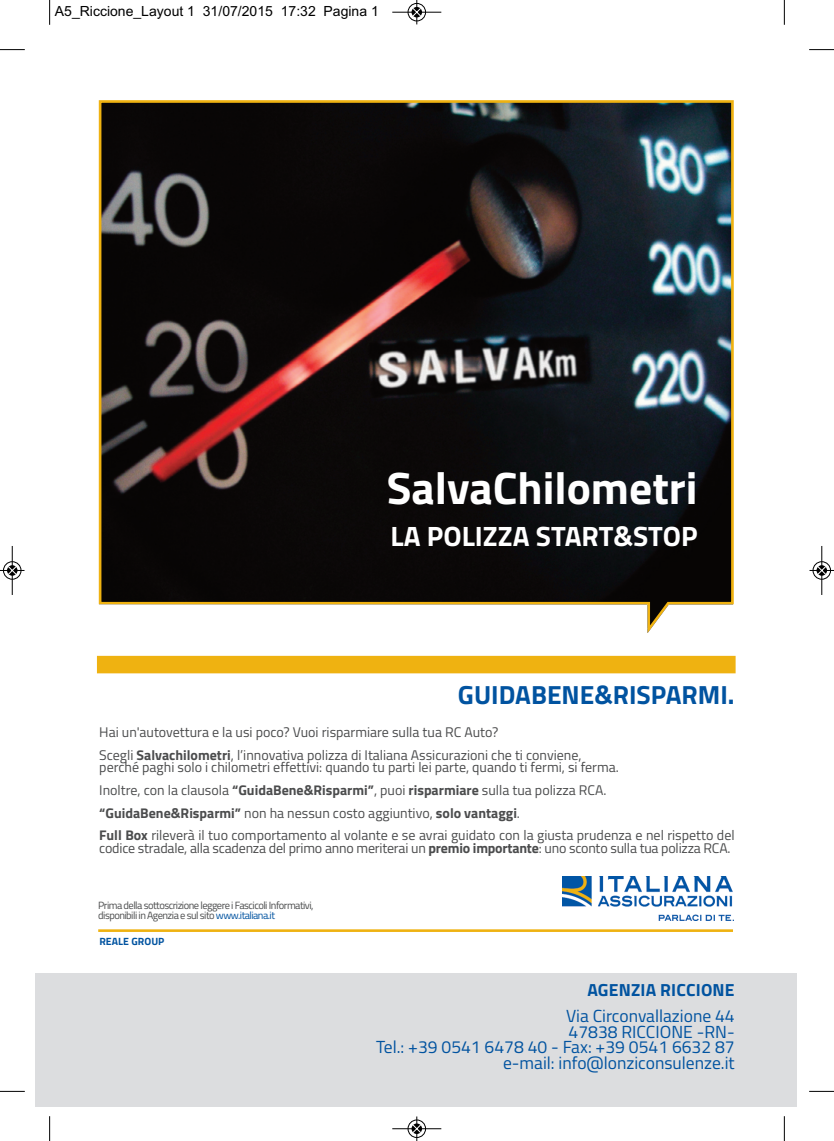
<style>
.page{position:relative;width:834px;height:1141px;background:#fff}
.page>*{position:absolute;margin:0;border:0;box-sizing:border-box;transform-origin:0 0}
.t1{font:700 45.5px "Titillium";color:#fff}
.t2{font:700 28px "Titillium";color:#fff}
.t3{font:700 26.25px "Titillium";color:#0153a0}
.t4{font:17.5px/15.8px "Titillium";color:#0153a0;text-align:right}
.t5{font:700 17.5px "Titillium";letter-spacing:.01em;color:#0153a0}
.t6{font:14px/22.8px "Titillium";color:#4b4c4d}
.t7{font:14px "Arial";color:#000}
.t8{font:10.5px/10.3px "Titillium";letter-spacing:-.05em;color:#4b4c4d}
.t9{font:700 10.5px "Titillium";color:#0153a0}
.s1{font-weight:700}
.s2{color:#0153a0}
</style>
<div class="page">
<div style="left:98px;top:657px;width:636px;height:16px;background:#efb211"></div>
<div style="left:97px;top:656px;width:638px;height:17px;border:2px solid #efb211"></div>
<svg style="left:98px;top:100px;width:636px;height:504px;background:#211e1e"></svg>
<svg style="left:99px;top:604px;width:635px;height:29px"></svg>
<img style="left:563px;top:877px;width:170px;height:43px">
<hr style="left:98px;top:929px;width:634px;height:3px;background:#efb211">
<div style="left:35px;top:973px;width:761px;height:134px;background:#dcdddf"></div>
<svg style="left:49px;top:0;width:1px;height:25px"></svg>
<svg style="left:0;top:49px;width:25px;height:1px"></svg>
<svg style="left:783px;top:0;width:1px;height:25px"></svg>
<svg style="left:809px;top:49px;width:24px;height:1px"></svg>
<svg style="left:49px;top:1116px;width:1px;height:25px"></svg>
<svg style="left:0;top:1091px;width:25px;height:1px"></svg>
<svg style="left:783px;top:1116px;width:1px;height:25px"></svg>
<svg style="left:809px;top:1091px;width:24px;height:1px"></svg>
<div style="left:407px;top:3px;width:19px;height:19px;border:1px solid #fff;border-radius:50%"></div>
<hr style="left:392px;top:12px;width:49px;height:1px;background:#000">
<div style="left:408px;top:3px;width:17px;height:18px;border:1px solid #000;border-radius:50%"></div>
<svg style="left:412px;top:0;width:9px;height:24px"></svg>
<div style="left:407px;top:1119px;width:19px;height:19px;border:1px solid #fff;border-radius:50%"></div>
<hr style="left:392px;top:1128px;width:49px;height:1px;background:#000">
<div style="left:408px;top:1120px;width:17px;height:18px;border:1px solid #000;border-radius:50%"></div>
<svg style="left:412px;top:1116px;width:9px;height:25px"></svg>
<div style="left:3px;top:561px;width:19px;height:19px;border:1px solid #fff;border-radius:50%"></div>
<hr style="left:12px;top:546px;width:1px;height:49px;background:#000">
<div style="left:3px;top:561px;width:18px;height:18px;border:1px solid #000;border-radius:50%"></div>
<svg style="left:0;top:566px;width:24px;height:9px"></svg>
<div style="left:812px;top:561px;width:19px;height:19px;border:1px solid #fff;border-radius:50%"></div>
<hr style="left:821px;top:546px;width:1px;height:49px;background:#000">
<div style="left:812px;top:561px;width:18px;height:18px;border:1px solid #000;border-radius:50%"></div>
<svg style="left:809px;top:566px;width:24px;height:9px"></svg>
<p class="t7" style="left:55px;top:3px;width:325px">A5_Riccione_Layout 1 31/07/2015 17:32 Pagina 1</p>
<h1 class="t1" style="left:386px;top:472px;width:312px">SalvaChilometri</h1>
<h2 class="t2" style="left:390px;top:526px;width:308px">LA POLIZZA START&amp;STOP</h2>
<h3 class="t3" style="left:458px;top:686px;width:278px">GUIDABENE&amp;RISPARMI.</h3>
<p class="t6" style="left:99px;top:722px;width:483px">Hai un'autovettura e la usi poco? Vuoi risparmiare sulla tua RC Auto?<br>Scegli <span class="s1">Salvachilometri</span>, l’innovativa polizza di Italiana Assicurazioni che ti conviene,</p>
<p class="t6" style="left:99px;top:757px;width:636px">perché paghi solo i chilometri effettivi: quando tu parti lei parte, quando ti fermi, si ferma.<br>Inoltre, con la clausola <span class="s1">“GuidaBene&amp;Risparmi”</span>, puoi <span class="s1">risparmiare</span> sulla tua polizza RCA. <span class="s1">“GuidaBene&amp;Risparmi”</span> non ha nessun costo aggiuntivo, <span class="s1">solo vantaggi</span>.<br><span class="s1">Full Box</span> rileverà il tuo comportamento al volante e se avrai guidato con la giusta prudenza e nel rispetto del</p>
<p class="t6" style="left:99px;top:838px;width:632px">codice stradale, alla scadenza del primo anno meriterai un <span class="s1">premio importante</span>: uno sconto sulla tua polizza RCA.</p>
<p class="t8" style="left:98px;top:901px;width:217px">Prima della sottoscrizione leggere i Fascicoli Informativi, disponibili in Agenzia e sul sito <span class="s2">www.italiana.it</span></p>
<p class="t9" style="left:99px;top:938px;width:66px">REALE GROUP</p>
<p class="t5" style="left:587px;top:983px;width:149px">AGENZIA RICCIONE</p>
<p class="t4" style="left:376px;top:1010px;width:360px">Via Circonvallazione 44<br>47838 RICCIONE -RN-<br>Tel.: +39 0541 6478 40 - Fax: +39 0541 6632 87 e-mail: info@lonziconsulenze.it</p>
</div>
